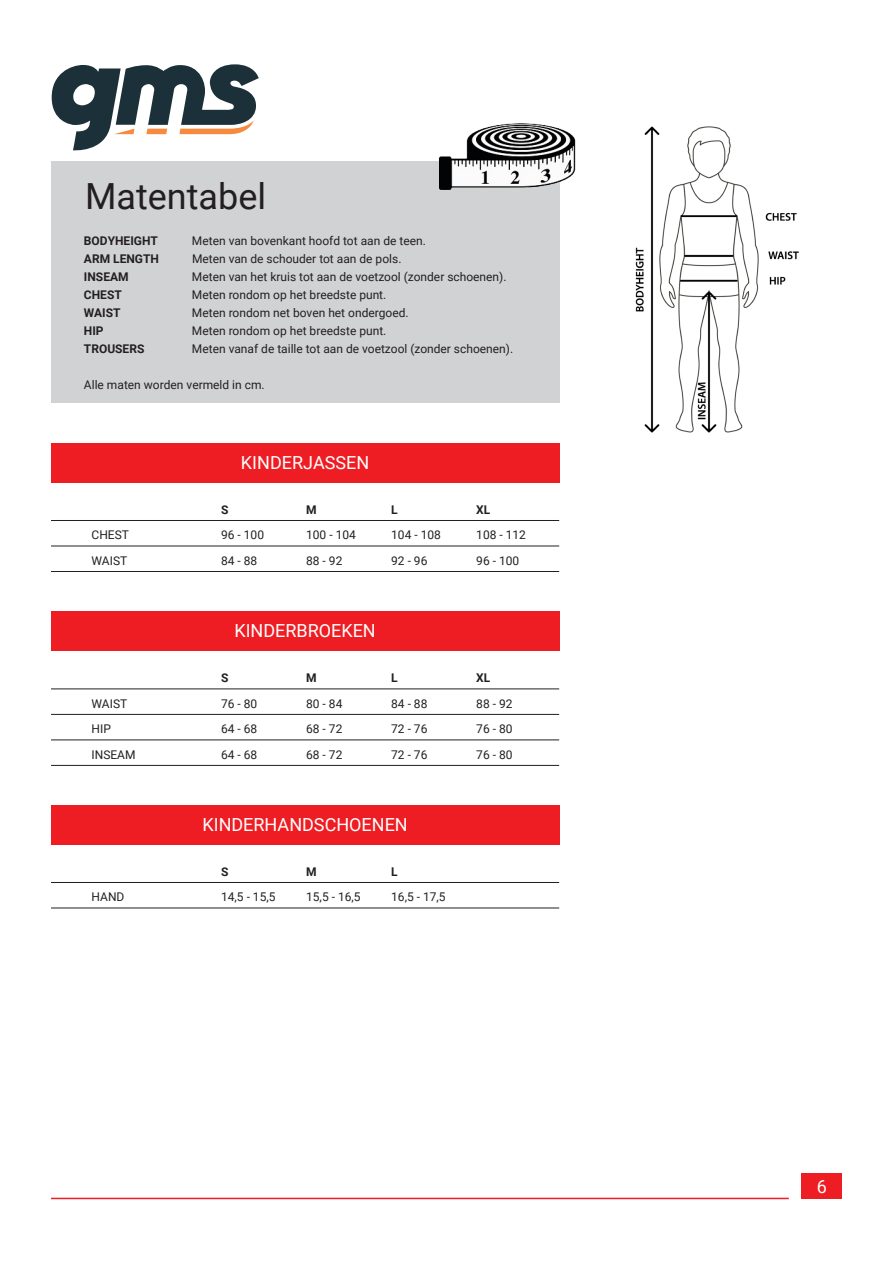
<style>
.page{position:relative;width:893px;height:1263px;background:#fff}
.page>*{position:absolute;margin:0;border:0;box-sizing:border-box;transform-origin:0 0}
.t1{font:36px "Roboto";color:#231f20}
.t2{font:18px "Roboto";color:#fff}
.tabeltekst{font:12px "Roboto";color:#231f20}
.t3{font:700 12px "Roboto";color:#231f20}
</style>
<div class="page">
<div style="left:801px;top:1174px;width:41px;height:25px;background:#ee1d23"></div>
<hr style="left:51px;top:1198px;width:738px;height:1px;background:#ee1d23">
<div style="left:51px;top:162px;width:508px;height:241px;background:#d1d2d4"></div>
<img style="left:635px;top:126px;width:164px;height:307px">
<img style="left:427px;top:123px;width:149px;height:74px">
<div style="left:51px;top:443px;width:508px;height:39px;background:#ee1d23"></div>
<hr style="left:51px;top:520px;width:508px;height:1px;background:#231f20">
<hr style="left:51px;top:546px;width:508px;height:1px;background:#231f20">
<hr style="left:51px;top:571px;width:508px;height:1px;background:#231f20">
<div style="left:51px;top:611px;width:508px;height:40px;background:#ee1d23"></div>
<hr style="left:51px;top:689px;width:508px;height:1px;background:#231f20">
<hr style="left:51px;top:714px;width:508px;height:1px;background:#231f20">
<hr style="left:51px;top:740px;width:508px;height:1px;background:#231f20">
<hr style="left:51px;top:765px;width:508px;height:1px;background:#231f20">
<div style="left:51px;top:805px;width:508px;height:39px;background:#ee1d23"></div>
<hr style="left:51px;top:882px;width:508px;height:1px;background:#231f20">
<hr style="left:51px;top:908px;width:508px;height:1px;background:#231f20">
<svg style="left:52px;top:64px;width:207px;height:87px"></svg>
<p class="t1" style="left:85px;top:171px;width:183px">Matentabel</p>
<p class="t3" style="left:84px;top:233px;width:75px">BODYHEIGHT</p>
<p class="tabeltekst" style="left:192px;top:233px;width:235px">Meten van bovenkant hoofd tot aan de teen.</p>
<p class="t3" style="left:84px;top:251px;width:77px">ARM LENGTH</p>
<p class="tabeltekst" style="left:192px;top:251px;width:211px">Meten van de schouder tot aan de pols.</p>
<p class="t3" style="left:84px;top:269px;width:46px">INSEAM</p>
<p class="tabeltekst" style="left:192px;top:269px;width:316px">Meten van het kruis tot aan de voetzool (zonder schoenen).</p>
<p class="t3" style="left:84px;top:287px;width:39px">CHEST</p>
<p class="tabeltekst" style="left:192px;top:287px;width:196px">Meten rondom op het breedste punt.</p>
<p class="t3" style="left:84px;top:305px;width:38px">WAIST</p>
<p class="tabeltekst" style="left:192px;top:305px;width:218px">Meten rondom net boven het ondergoed.</p>
<p class="t3" style="left:84px;top:323px;width:21px">HIP</p>
<p class="tabeltekst" style="left:192px;top:323px;width:196px">Meten rondom op het breedste punt.</p>
<p class="t3" style="left:84px;top:341px;width:62px">TROUSERS</p>
<p class="tabeltekst" style="left:192px;top:341px;width:323px">Meten vanaf de taille tot aan de voetzool (zonder schoenen).</p>
<p class="tabeltekst" style="left:84px;top:377px;width:182px">Alle maten worden vermeld in cm.</p>
<p class="t2" style="left:241px;top:450px;width:130px">KINDERJASSEN</p>
<p class="t3" style="left:221px;top:501px;width:9px">S</p>
<p class="t3" style="left:306px;top:501px;width:12px">M</p>
<p class="t3" style="left:391px;top:501px;width:8px">L</p>
<p class="t3" style="left:476px;top:501px;width:16px">XL</p>
<p class="tabeltekst" style="left:92px;top:527px;width:39px">CHEST</p>
<p class="tabeltekst" style="left:221px;top:527px;width:44px">96 - 100</p>
<p class="tabeltekst" style="left:306px;top:527px;width:51px">100 - 104</p>
<p class="tabeltekst" style="left:391px;top:527px;width:51px">104 - 108</p>
<p class="tabeltekst" style="left:476px;top:527px;width:51px">108 - 112</p>
<p class="tabeltekst" style="left:92px;top:552px;width:37px">WAIST</p>
<p class="tabeltekst" style="left:221px;top:552px;width:38px">84 - 88</p>
<p class="tabeltekst" style="left:306px;top:552px;width:38px">88 - 92</p>
<p class="tabeltekst" style="left:391px;top:552px;width:38px">92 - 96</p>
<p class="tabeltekst" style="left:476px;top:552px;width:44px">96 - 100</p>
<p class="t2" style="left:234px;top:618px;width:143px">KINDERBROEKEN</p>
<p class="t3" style="left:221px;top:670px;width:9px">S</p>
<p class="t3" style="left:306px;top:670px;width:12px">M</p>
<p class="t3" style="left:391px;top:670px;width:8px">L</p>
<p class="t3" style="left:476px;top:670px;width:16px">XL</p>
<p class="tabeltekst" style="left:92px;top:695px;width:37px">WAIST</p>
<p class="tabeltekst" style="left:221px;top:695px;width:38px">76 - 80</p>
<p class="tabeltekst" style="left:306px;top:695px;width:38px">80 - 84</p>
<p class="tabeltekst" style="left:391px;top:695px;width:38px">84 - 88</p>
<p class="tabeltekst" style="left:476px;top:695px;width:38px">88 - 92</p>
<p class="tabeltekst" style="left:92px;top:721px;width:21px">HIP</p>
<p class="tabeltekst" style="left:221px;top:721px;width:38px">64 - 68</p>
<p class="tabeltekst" style="left:306px;top:721px;width:38px">68 - 72</p>
<p class="tabeltekst" style="left:391px;top:721px;width:38px">72 - 76</p>
<p class="tabeltekst" style="left:476px;top:721px;width:38px">76 - 80</p>
<p class="tabeltekst" style="left:92px;top:746px;width:46px">INSEAM</p>
<p class="tabeltekst" style="left:221px;top:746px;width:38px">64 - 68</p>
<p class="tabeltekst" style="left:306px;top:746px;width:38px">68 - 72</p>
<p class="tabeltekst" style="left:391px;top:746px;width:38px">72 - 76</p>
<p class="tabeltekst" style="left:476px;top:746px;width:38px">76 - 80</p>
<p class="t2" style="left:202px;top:812px;width:207px">KINDERHANDSCHOENEN</p>
<p class="t3" style="left:221px;top:863px;width:9px">S</p>
<p class="t3" style="left:306px;top:863px;width:12px">M</p>
<p class="t3" style="left:391px;top:863px;width:8px">L</p>
<p class="tabeltekst" style="left:92px;top:889px;width:34px">HAND</p>
<p class="tabeltekst" style="left:221px;top:889px;width:56px">14,5 - 15,5</p>
<p class="tabeltekst" style="left:306px;top:889px;width:56px">15,5 - 16,5</p>
<p class="tabeltekst" style="left:391px;top:889px;width:56px">16,5 - 17,5</p>
<h2 class="t2" style="left:817px;top:1173px;width:12px">6</h2>
</div>
